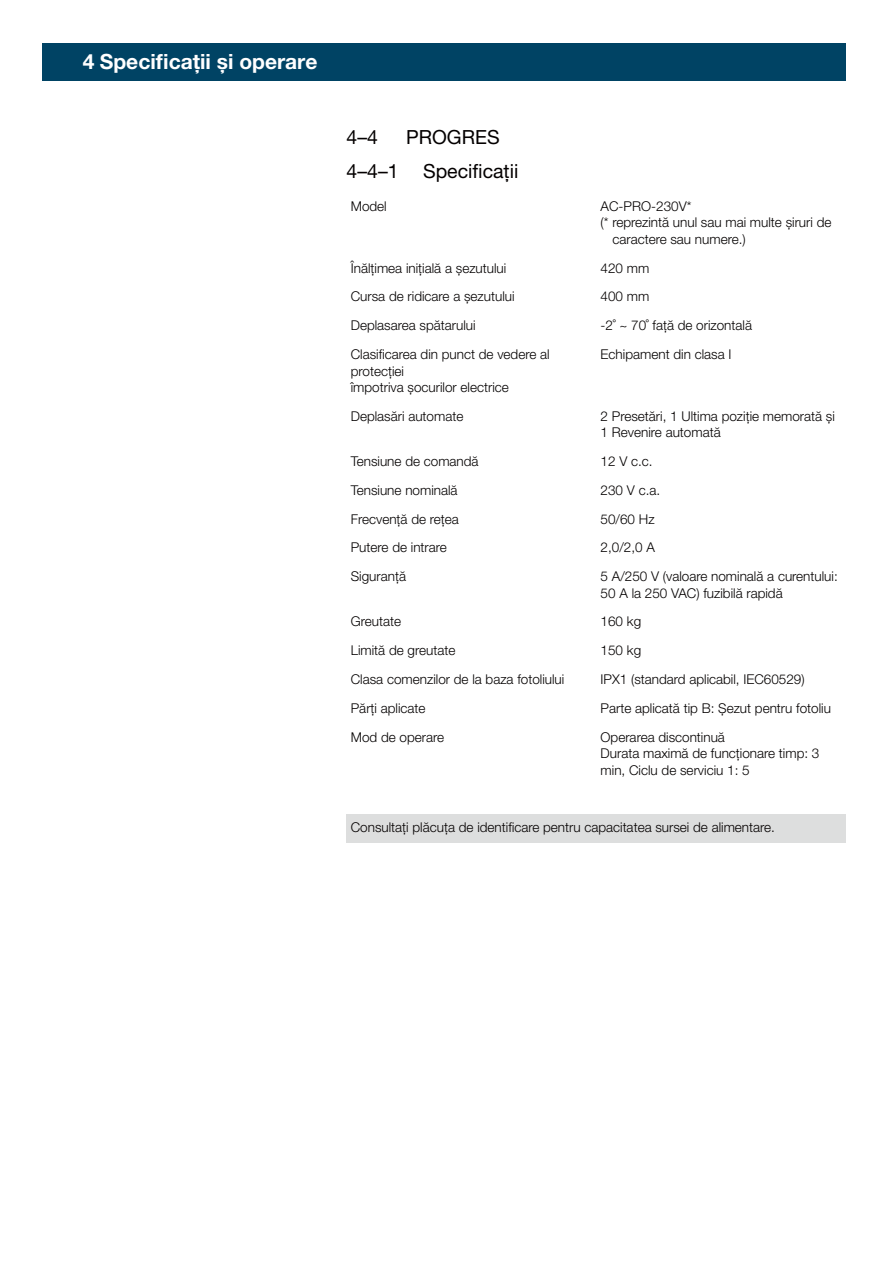
<style>
.page{position:relative;width:893px;height:1263px;background:#fff}
.page>*{position:absolute;margin:0;border:0;box-sizing:border-box;transform-origin:0 0}
.t1{font:700 21px "Helvetica Neue LT Pro";color:#fff}
.t2{font:19.5px "Helvetica Neue LT Pro";color:#040000}
.t3{font:300 13.5px/16.5px "Helvetica Neue LT Pro";color:#040000}
</style>
<div class="page">
<div style="left:43px;top:43px;width:803px;height:38px;background:#004364"></div>
<div style="left:347px;top:814px;width:499px;height:29px;background:#dddede"></div>
<h1 class="t1" style="left:83px;top:48px;width:236px">4 Specificații și operare</h1>
<h2 class="t2" style="left:347px;top:126px;width:33px">4–4</h2>
<h2 class="t2" style="left:406px;top:126px;width:95px">PROGRES</h2>
<h2 class="t2" style="left:347px;top:160px;width:54px">4–4–1</h2>
<h2 class="t2" style="left:423px;top:160px;width:97px">Specificații</h2>
<p class="t3" style="left:351px;top:198px;width:38px">Model</p>
<p class="t3" style="left:601px;top:198px;width:92px">AC-PRO-230V*</p>
<p class="t3" style="left:601px;top:214px;width:232px">(* reprezintă unul sau mai multe șiruri de</p>
<p class="t3" style="left:612px;top:231px;width:135px">caractere sau numere.)</p>
<p class="t3" style="left:351px;top:259px;width:157px">Înălțimea inițială a șezutului</p>
<p class="t3" style="left:601px;top:259px;width:50px">420 mm</p>
<p class="t3" style="left:351px;top:288px;width:165px">Cursa de ridicare a șezutului</p>
<p class="t3" style="left:601px;top:288px;width:50px">400 mm</p>
<p class="t3" style="left:351px;top:317px;width:126px">Deplasarea spătarului</p>
<p class="t3" style="left:601px;top:317px;width:153px">-2˚ ~ 70˚ față de orizontală</p>
<p class="t3" style="left:351px;top:346px;width:200px">Clasificarea din punct de vedere al protecției<br>împotriva șocurilor electrice</p>
<p class="t3" style="left:601px;top:346px;width:132px">Echipament din clasa I</p>
<p class="t3" style="left:351px;top:407px;width:114px">Deplasări automate</p>
<p class="t3" style="left:601px;top:407px;width:236px">2 Presetări, 1 Ultima poziție memorată și<br>1 Revenire automată</p>
<p class="t3" style="left:351px;top:453px;width:129px">Tensiune de comandă</p>
<p class="t3" style="left:601px;top:453px;width:54px">12 V c.c.</p>
<p class="t3" style="left:351px;top:481px;width:108px">Tensiune nominală</p>
<p class="t3" style="left:601px;top:481px;width:61px">230 V c.a.</p>
<p class="t3" style="left:351px;top:510px;width:110px">Frecvență de rețea</p>
<p class="t3" style="left:601px;top:510px;width:56px">50/60 Hz</p>
<p class="t3" style="left:351px;top:539px;width:98px">Putere de intrare</p>
<p class="t3" style="left:601px;top:539px;width:56px">2,0/2,0 A</p>
<p class="t3" style="left:351px;top:568px;width:57px">Siguranță</p>
<p class="t3" style="left:601px;top:568px;width:239px">5 A/250 V (valoare nominală a curentului:<br>50 A la 250 VAC) fuzibilă rapidă</p>
<p class="t3" style="left:351px;top:613px;width:52px">Greutate</p>
<p class="t3" style="left:601px;top:613px;width:42px">160 kg</p>
<p class="t3" style="left:351px;top:642px;width:106px">Limită de greutate</p>
<p class="t3" style="left:601px;top:642px;width:42px">150 kg</p>
<p class="t3" style="left:351px;top:671px;width:215px">Clasa comenzilor de la baza fotoliului</p>
<p class="t3" style="left:601px;top:671px;width:206px">IPX1 (standard aplicabil, IEC60529)</p>
<p class="t3" style="left:351px;top:699px;width:76px">Părți aplicate</p>
<p class="t3" style="left:601px;top:699px;width:232px">Parte aplicată tip B: Șezut pentru fotoliu</p>
<p class="t3" style="left:351px;top:728px;width:95px">Mod de operare</p>
<p class="t3" style="left:601px;top:728px;width:220px">Operarea discontinuă<br>Durata maximă de funcționare timp: 3 min, Ciclu de serviciu 1: 5</p>
<p class="t3" style="left:351px;top:819px;width:426px">Consultați plăcuța de identificare pentru capacitatea sursei de alimentare.</p>
</div>
